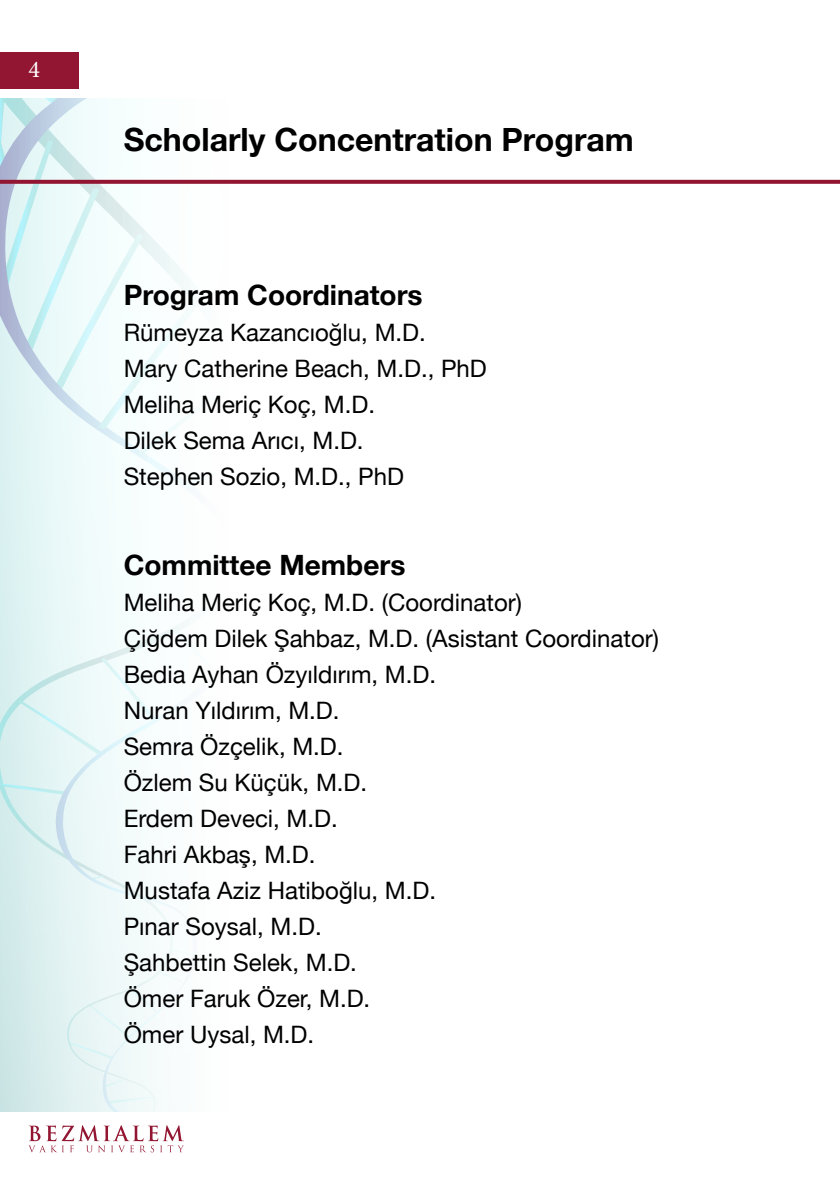
<style>
.page{position:relative;width:840px;height:1191px;background:#fff}
.page>*{position:absolute;margin:0;border:0;box-sizing:border-box;transform-origin:0 0}
.t1{font:700 32px "Helvetica Neue";color:#000}
.t2{font:700 28px "Helvetica Neue";color:#000}
.t3{font:24px/36px "Helvetica Neue";color:#000}
.t4{font:24px "Minion Pro";color:#fff}
</style>
<div class="page">
<div style="left:0;top:52px;width:78px;height:37px;background:#921631"></div>
<svg style="left:0;top:99px;width:268px;height:1012px"></svg>
<svg style="left:28px;top:1125px;width:156px;height:27px"></svg>
<svg style="left:0;top:180px;width:839px;height:4px;background:#96203a"></svg>
<p class="t4" style="left:28px;top:53px;width:13px">4</p>
<h1 class="t1" style="left:124px;top:115px;width:511px">Scholarly Concentration Program</h1>
<p class="t2" style="left:124px;top:273px;width:300px">Program Coordinators</p>
<p class="t3" style="left:124px;top:315px;width:364px">Rümeyza Kazancıoğlu, M.D.<br>Mary Catherine Beach, M.D., PhD<br>Meliha Meriç Koç, M.D.<br>Dilek Sema Arıcı, M.D.<br>Stephen Sozio, M.D., PhD</p>
<p class="t2" style="left:124px;top:542px;width:283px">Committee Members</p>
<p class="t3" style="left:124px;top:585px;width:536px">Meliha Meriç Koç, M.D. (Coordinator)<br>Çiğdem Dilek Şahbaz, M.D. (Asistant Coordinator)<br>Bedia Ayhan Özyıldırım, M.D.<br>Nuran Yıldırım, M.D.<br>Semra Özçelik, M.D.<br>Özlem Su Küçük, M.D.<br>Erdem Deveci, M.D.<br>Fahri Akbaş, M.D.<br>Mustafa Aziz Hatiboğlu, M.D.<br>Pınar Soysal, M.D.<br>Şahbettin Selek, M.D.<br>Ömer Faruk Özer, M.D.<br>Ömer Uysal, M.D.</p>
</div>
